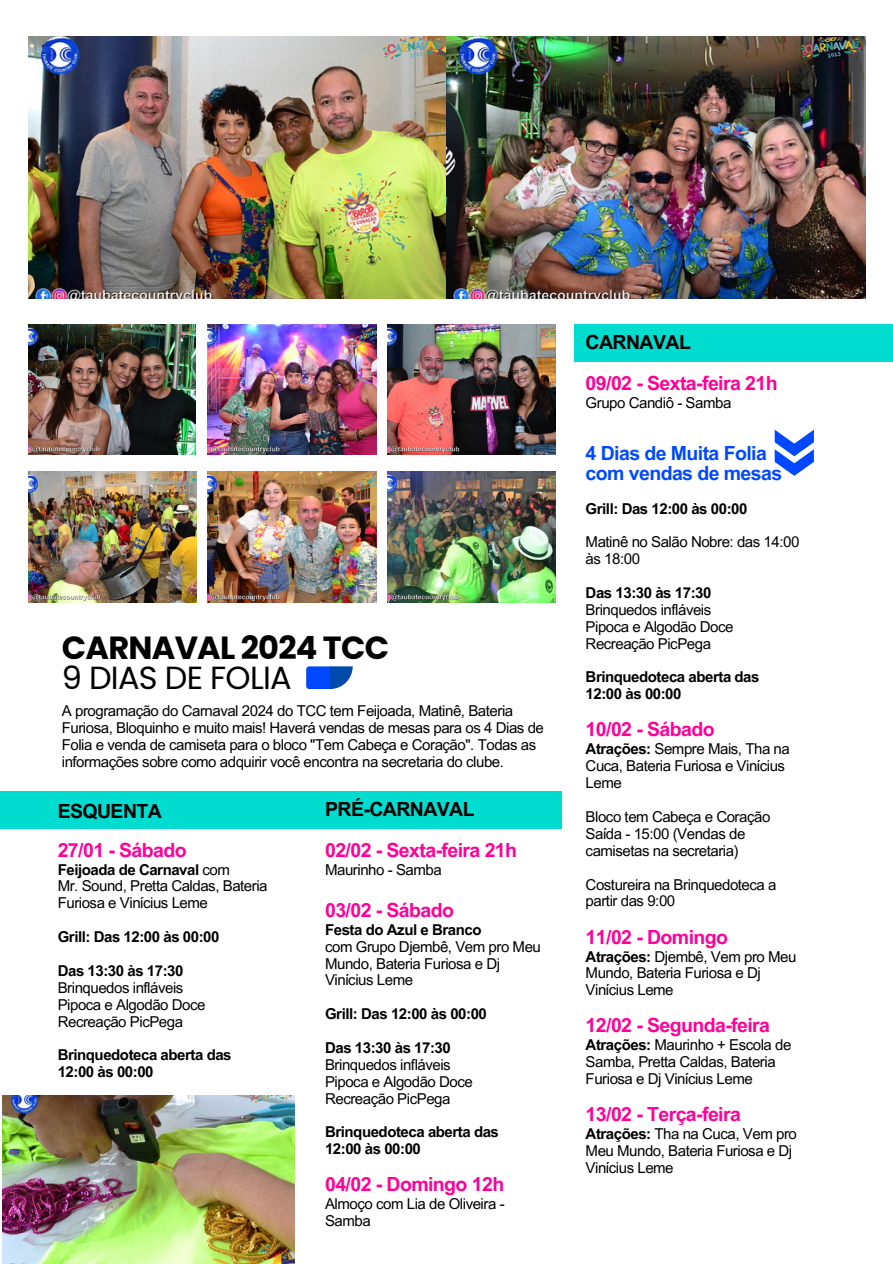
<style>
.page{position:relative;width:893px;height:1264px;background:#fff}
.page>*{position:absolute;margin:0;border:0;box-sizing:border-box;transform-origin:0 0}
.t1{font:700 31.95px/30.3px "Poppins";letter-spacing:-.025em;color:#000}
.t2{font:700 19.5px "Arial MT Pro";letter-spacing:-.03em;color:#ff0198}
.t3{font:700 19.5px "Arial MT Pro";letter-spacing:-.03em;color:#0048ff}
.t4{font:700 19.5px "Arial MT Pro";letter-spacing:-.03em;color:#000}
.t5{font:15px/16.8px "Arial MT Pro";letter-spacing:-.03em;color:#000}
.t6{font:700 15px "Arial MT Pro";letter-spacing:-.03em;color:#000}
.s1{font-weight:400}
.s2{font-weight:700}
</style>
<div class="page">
<img style="left:2px;top:1095px;width:293px;height:168px">
<img style="left:28px;top:324px;width:168px;height:130px">
<img style="left:207px;top:324px;width:169px;height:130px">
<img style="left:387px;top:324px;width:168px;height:130px">
<img style="left:28px;top:36px;width:837px;height:262px">
<div style="left:574px;top:324px;width:318px;height:38px;background:#00dcd0"></div>
<div style="left:306px;top:666px;width:27px;height:23px;background:#0048ff;border-radius:3px"></div>
<svg style="left:330px;top:666px;width:23px;height:23px"></svg>
<div style="left:0;top:791px;width:562px;height:38px;background:#00dcd0"></div>
<img style="left:387px;top:471px;width:168px;height:131px">
<img style="left:207px;top:471px;width:169px;height:131px">
<img style="left:28px;top:471px;width:168px;height:131px">
<svg style="left:774px;top:429px;width:39px;height:47px"></svg>
<p class="t1" style="left:62px;top:632px;width:329px">CARNAVAL 2024 TCC<br><span class="s1">9 DIAS DE FOLIA</span></p>
<p class="t5" style="left:62px;top:704px;width:483px">A programação do Carnaval 2024 do TCC tem Feijoada, Matinê, Bateria Furiosa, Bloquinho e muito mais! Haverá vendas de mesas para os 4 Dias de Folia e venda de camiseta para o bloco "Tem Cabeça e Coração". Todas as informações sobre como adquirir você encontra na secretaria do clube.</p>
<p class="t4" style="left:58px;top:804px;width:106px">ESQUENTA</p>
<p class="t2" style="left:58px;top:842px;width:130px">27/01 - Sábado</p>
<p class="t6" style="left:58px;top:863px;width:174px">Feijoada de Carnaval <span class="s1">com</span></p>
<p class="t5" style="left:58px;top:879px;width:211px">Mr. Sound, Pretta Caldas, Bateria<br>Furiosa e Vinícius Leme</p>
<p class="t6" style="left:58px;top:931px;width:163px">Grill: Das 12:00 às 00:00</p>
<p class="t6" style="left:58px;top:964px;width:127px">Das 13:30 às 17:30</p>
<p class="t5" style="left:58px;top:980px;width:127px">Brinquedos infláveis</p>
<p class="t5" style="left:58px;top:997px;width:149px">Pipoca e Algodão Doce</p>
<p class="t5" style="left:58px;top:1014px;width:127px">Recreação PicPega</p>
<p class="t6" style="left:58px;top:1049px;width:175px">Brinquedoteca aberta das</p>
<p class="t6" style="left:58px;top:1066px;width:97px">12:00 às 00:00</p>
<p class="t4" style="left:325px;top:802px;width:151px">PRÉ-CARNAVAL</p>
<p class="t2" style="left:325px;top:843px;width:193px">02/02 - Sexta-feira 21h</p>
<p class="t5" style="left:325px;top:863px;width:118px">Maurinho - Samba</p>
<p class="t2" style="left:325px;top:902px;width:130px">03/02 - Sábado</p>
<p class="t6" style="left:325px;top:923px;width:158px">Festa do Azul e Branco</p>
<p class="t5" style="left:325px;top:939px;width:217px">com Grupo Djembê, Vem pro Meu<br>Mundo, Bateria Furiosa e Dj<br>Vinícius Leme</p>
<p class="t6" style="left:325px;top:1008px;width:163px">Grill: Das 12:00 às 00:00</p>
<p class="t6" style="left:325px;top:1042px;width:127px">Das 13:30 às 17:30</p>
<p class="t5" style="left:325px;top:1058px;width:127px">Brinquedos infláveis</p>
<p class="t5" style="left:325px;top:1074px;width:149px">Pipoca e Algodão Doce</p>
<p class="t5" style="left:325px;top:1091px;width:127px">Recreação PicPega</p>
<p class="t6" style="left:325px;top:1126px;width:175px">Brinquedoteca aberta das</p>
<p class="t6" style="left:325px;top:1143px;width:97px">12:00 às 00:00</p>
<p class="t2" style="left:325px;top:1177px;width:181px">04/02 - Domingo 12h</p>
<p class="t5" style="left:325px;top:1197px;width:181px">Almoço com Lia de Oliveira -<br>Samba</p>
<p class="t4" style="left:585px;top:335px;width:107px">CARNAVAL</p>
<p class="t2" style="left:585px;top:375px;width:193px">09/02 - Sexta-feira 21h</p>
<p class="t5" style="left:585px;top:396px;width:147px">Grupo Candiô - Samba</p>
<p class="t3" style="left:585px;top:445px;width:183px">4 Dias de Muita Folia</p>
<p class="t3" style="left:585px;top:465px;width:198px">com vendas de mesas</p>
<p class="t6" style="left:585px;top:502px;width:163px">Grill: Das 12:00 às 00:00</p>
<p class="t5" style="left:585px;top:535px;width:215px">Matinê no Salão Nobre: das 14:00 às 18:00</p>
<p class="t6" style="left:585px;top:587px;width:127px">Das 13:30 às 17:30</p>
<p class="t5" style="left:585px;top:603px;width:127px">Brinquedos infláveis</p>
<p class="t5" style="left:585px;top:620px;width:149px">Pipoca e Algodão Doce</p>
<p class="t5" style="left:585px;top:637px;width:127px">Recreação PicPega</p>
<p class="t6" style="left:585px;top:671px;width:175px">Brinquedoteca aberta das</p>
<p class="t6" style="left:585px;top:688px;width:97px">12:00 às 00:00</p>
<p class="t2" style="left:585px;top:722px;width:130px">10/02 - Sábado</p>
<p class="t5" style="left:585px;top:742px;width:206px"><span class="s2">Atrações:</span> Sempre Mais, Tha na<br>Cuca, Bateria Furiosa e Vinícius<br>Leme</p>
<p class="t5" style="left:585px;top:810px;width:186px">Bloco tem Cabeça e Coração</p>
<p class="t5" style="left:585px;top:827px;width:161px">Saída - 15:00 (Vendas de camisetas na secretaria)</p>
<p class="t5" style="left:585px;top:877px;width:192px">Costureira na Brinquedoteca a partir das 9:00</p>
<p class="t2" style="left:585px;top:929px;width:144px">11/02 - Domingo</p>
<p class="t5" style="left:585px;top:949px;width:212px"><span class="s2">Atrações:</span> Djembê, Vem pro Meu<br>Mundo, Bateria Furiosa e Dj<br>Vinícius Leme</p>
<p class="t2" style="left:585px;top:1018px;width:186px">12/02 - Segunda-feira</p>
<p class="t5" style="left:585px;top:1038px;width:207px"><span class="s2">Atrações:</span> Maurinho + Escola de<br>Samba, Pretta Caldas, Bateria<br>Furiosa e Dj Vinícius Leme</p>
<p class="t2" style="left:585px;top:1107px;width:157px">13/02 - Terça-feira</p>
<p class="t5" style="left:585px;top:1127px;width:213px"><span class="s2">Atrações:</span> Tha na Cuca, Vem pro<br>Meu Mundo, Bateria Furiosa e Dj<br>Vinícius Leme</p>
</div>
